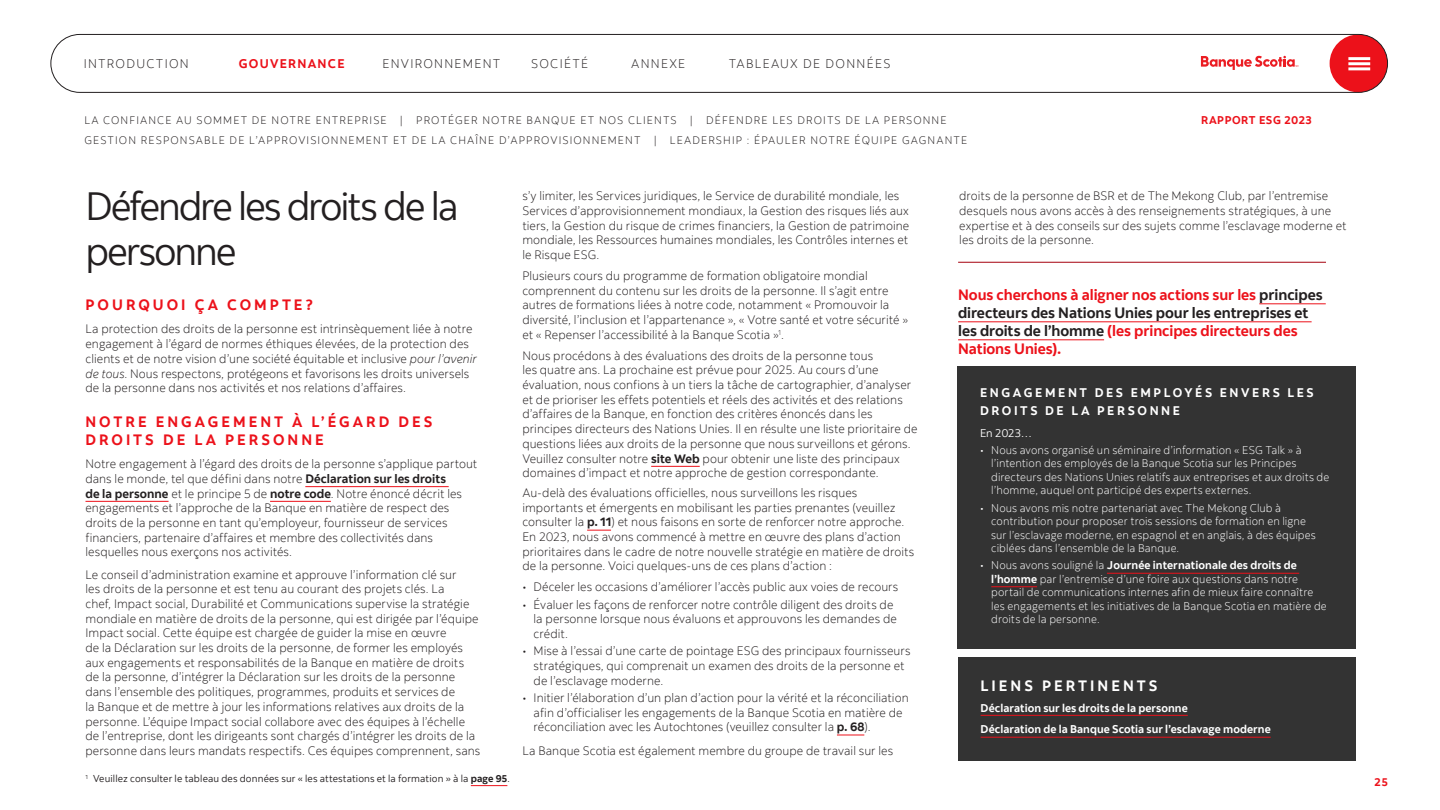
<style>
.page{position:relative;width:1440px;height:810px;background:#fff}
.page>*{position:absolute;margin:0;border:0;box-sizing:border-box;transform-origin:0 0}
.t1{font:39.38px/45px "Scotia";letter-spacing:-.055em;color:#231f20}
.t2{font:700 15px/18px "Scotia";letter-spacing:-.005em;color:#ec111a}
.t3{font:700 15px/17.5px "Scotia";letter-spacing:.2em;color:#ec111a}
.H2-Data-Metric{font:700 15px "Scotia";letter-spacing:.2em;color:#fff}
.t4{font:300 12.5px "Scotia";letter-spacing:.1em;color:#231f20}
.t5{font:700 12.5px/17.5px "Scotia";letter-spacing:.21em;color:#fff}
.t6{font:700 12.5px "Scotia";letter-spacing:.1em;color:#ec111a}
.Body{font:300 12.25px/14.8px "Scotia";letter-spacing:.005em;color:#231f20}
.t7{font:300 11.25px/13.5px "Scotia";letter-spacing:.01em;color:#fff}
.Body_rev-wht{font:700 11.25px "Scotia";letter-spacing:.005em;color:#fff}
.t8{font:700 11.25px "Scotia";letter-spacing:.05em;color:#ec111a}
.Body_rev-wht-2{font:11.25px "Scotia";letter-spacing:-.005em;color:#fff}
.t9{font:300 11px "Scotia";letter-spacing:.1em;color:#231f20}
.Footnotes_MiBe{font:10px "Scotia";letter-spacing:.015em;color:#231f20}
.s1{font-style:italic}
.s2{font-weight:700}
.s3{color:#231f20}
</style>
<div class="page">
<hr style="left:958px;top:262px;width:368px;height:1px;background:#a6000e">
<hr style="left:1259px;top:303px;width:67px;height:1px;background:#ec111a">
<hr style="left:958px;top:321px;width:354px;height:1px;background:#ec111a">
<hr style="left:958px;top:339px;width:146px;height:1px;background:#ec111a">
<div style="left:958px;top:658px;width:398px;height:103px;background:#333"></div>
<hr style="left:981px;top:715px;width:207px;height:1px;background:#ec111a">
<hr style="left:981px;top:737px;width:290px;height:1px;background:#ec111a">
<div style="left:958px;top:366px;width:398px;height:283px;background:#333"></div>
<hr style="left:1107px;top:573px;width:192px;height:1px;background:#ec111a">
<hr style="left:991px;top:586px;width:46px;height:1px;background:#ec111a">
<hr style="left:305px;top:486px;width:144px;height:1px;background:#ec111a">
<hr style="left:86px;top:501px;width:83px;height:1px;background:#ec111a">
<hr style="left:270px;top:501px;width:61px;height:1px;background:#ec111a">
<hr style="left:471px;top:785px;width:36px;height:1px;background:#ec111a">
<hr style="left:651px;top:466px;width:49px;height:1px;background:#ec111a">
<svg style="left:587px;top:530px;width:24px;height:1px"></svg>
<svg style="left:837px;top:735px;width:27px;height:1px"></svg>
<div style="left:1330px;top:34px;width:58px;height:58px;background:#ec111a;border-radius:50%"></div>
<hr style="left:1348px;top:57px;width:22px;height:3px;background:#fff">
<hr style="left:1348px;top:62px;width:22px;height:3px;background:#fff">
<hr style="left:1348px;top:67px;width:22px;height:3px;background:#fff">
<svg style="left:1201px;top:56px;width:98px;height:14px"></svg>
<div style="left:51px;top:34px;width:1337px;height:59px;border:1px solid #231f20;border-radius:29px"></div>
<p class="t4" style="left:84px;top:56px;width:106px">INTRODUCTION</p>
<p class="t6" style="left:239px;top:56px;width:107px">GOUVERNANCE</p>
<p class="t4" style="left:382px;top:56px;width:119px">ENVIRONNEMENT</p>
<p class="t4" style="left:531px;top:56px;width:58px">SOCIÉTÉ</p>
<p class="t4" style="left:631px;top:56px;width:56px">ANNEXE</p>
<p class="t4" style="left:729px;top:56px;width:163px">TABLEAUX DE DONNÉES</p>
<p class="t9" style="left:84px;top:113px;width:864px">LA CONFIANCE AU SOMMET DE NOTRE ENTREPRISE | PROTÉGER NOTRE BANQUE ET NOS CLIENTS | DÉFENDRE LES DROITS DE LA PERSONNE</p>
<p class="t8" style="left:1201px;top:113px;width:112px">RAPPORT ESG 2023</p>
<p class="t9" style="left:84px;top:133px;width:884px">GESTION RESPONSABLE DE L’APPROVISIONNEMENT ET DE LA CHAÎNE D’APPROVISIONNEMENT | LEADERSHIP : ÉPAULER NOTRE ÉQUIPE GAGNANTE</p>
<h1 class="t1" style="left:86px;top:183px;width:375px">Défendre les droits de la personne</h1>
<h2 class="t3" style="left:86px;top:296px;width:229px">POURQUOI ÇA COMPTE?</h2>
<p class="Body" style="left:86px;top:322px;width:393px">La protection des droits de la personne est intrinsèquement liée à notre engagement à l’égard de normes éthiques élevées, de la protection des clients et de notre vision d’une société équitable et inclusive <span class="s1">pour l’avenir de tous</span>. Nous respectons, protégeons et favorisons les droits universels de la personne dans nos activités et nos relations d’affaires.</p>
<h2 class="t3" style="left:86px;top:413px;width:348px">NOTRE ENGAGEMENT À L’ÉGARD DES<br>DROITS DE LA PERSONNE</h2>
<p class="Body" style="left:86px;top:456px;width:393px">Notre engagement à l’égard des droits de la personne s’applique partout dans le monde, tel que défini dans notre <span class="s2">Déclaration sur les droits<br>de la personne</span> et le principe 5 de <span class="s2">notre code</span>. Notre énoncé décrit les engagements et l’approche de la Banque en matière de respect des droits de la personne en tant qu’employeur, fournisseur de services financiers, partenaire d’affaires et membre des collectivités dans lesquelles nous exerçons nos activités.</p>
<p class="Body" style="left:86px;top:567px;width:396px">Le conseil d’administration examine et approuve l’information clé sur<br>les droits de la personne et est tenu au courant des projets clés. La<br>chef, Impact social, Durabilité et Communications supervise la stratégie mondiale en matière de droits de la personne, qui est dirigée par l’équipe Impact social. Cette équipe est chargée de guider la mise en œuvre<br>de la Déclaration sur les droits de la personne, de former les employés aux engagements et responsabilités de la Banque en matière de droits de la personne, d’intégrer la Déclaration sur les droits de la personne dans l’ensemble des politiques, programmes, produits et services de<br>la Banque et de mettre à jour les informations relatives aux droits de la personne. L’équipe Impact social collabore avec des équipes à l’échelle de l’entreprise, dont les dirigeants sont chargés d’intégrer les droits de la personne dans leurs mandats respectifs. Ces équipes comprennent, sans</p>
<p class="Footnotes_MiBe" style="left:86px;top:772px;width:426px"><sup>1</sup> Veuillez consulter le tableau des données sur « les attestations et la formation » à la <span class="s2">page 95</span>.</p>
<p class="Body" style="left:522px;top:188px;width:388px">s’y limiter, les Services juridiques, le Service de durabilité mondiale, les Services d’approvisionnement mondiaux, la Gestion des risques liés aux tiers, la Gestion du risque de crimes financiers, la Gestion de patrimoine mondiale, les Ressources humaines mondiales, les Contrôles internes et le Risque ESG.</p>
<p class="Body" style="left:522px;top:268px;width:387px">Plusieurs cours du programme de formation obligatoire mondial comprennent du contenu sur les droits de la personne. Il s’agit entre autres de formations liées à notre code, notamment « Promouvoir la diversité, l’inclusion et l’appartenance », « Votre santé et votre sécurité » et « Repenser l’accessibilité à la Banque Scotia »<sup>1</sup>.</p>
<p class="Body" style="left:522px;top:348px;width:397px">Nous procédons à des évaluations des droits de la personne tous<br>les quatre ans. La prochaine est prévue pour 2025. Au cours d’une évaluation, nous confions à un tiers la tâche de cartographier, d’analyser et de prioriser les effets potentiels et réels des activités et des relations d’affaires de la Banque, en fonction des critères énoncés dans les principes directeurs des Nations Unies. Il en résulte une liste prioritaire de questions liées aux droits de la personne que nous surveillons et gérons.<br>Veuillez consulter notre <span class="s2">site Web</span> pour obtenir une liste des principaux domaines d’impact et notre approche de gestion correspondante.</p>
<p class="Body" style="left:522px;top:485px;width:394px">Au-delà des évaluations officielles, nous surveillons les risques importants et émergents en mobilisant les parties prenantes (veuillez consulter la <span class="s2">p. 11</span>) et nous faisons en sorte de renforcer notre approche.<br>En 2023, nous avons commencé à mettre en œuvre des plans d’action prioritaires dans le cadre de notre nouvelle stratégie en matière de droits de la personne. Voici quelques-uns de ces plans d’action :</p>
<p class="Body" style="left:522px;top:580px;width:377px">• Déceler les occasions d’améliorer l’accès public aux voies de recours</p>
<p class="Body" style="left:534px;top:597px;width:365px;text-indent:-11px">• Évaluer les façons de renforcer notre contrôle diligent des droits de la personne lorsque nous évaluons et approuvons les demandes de crédit.</p>
<p class="Body" style="left:534px;top:643px;width:378px;text-indent:-11px">• Mise à l’essai d’une carte de pointage ESG des principaux fournisseurs stratégiques, qui comprenait un examen des droits de la personne et de l’esclavage moderne.</p>
<p class="Body" style="left:534px;top:690px;width:377px;text-indent:-11px">• Initier l’élaboration d’un plan d’action pour la vérité et la réconciliation afin d’officialiser les engagements de la Banque Scotia en matière de réconciliation avec les Autochtones (veuillez consulter la <span class="s2">p. 68</span>).</p>
<p class="Body" style="left:522px;top:743px;width:372px">La Banque Scotia est également membre du groupe de travail sur les</p>
<p class="Body" style="left:959px;top:188px;width:389px">droits de la personne de BSR et de The Mekong Club, par l’entremise desquels nous avons accès à des renseignements stratégiques, à une expertise et à des conseils sur des sujets comme l’esclavage moderne et les droits de la personne.</p>
<p class="t2" style="left:958px;top:286px;width:366px">Nous cherchons à aligner nos actions sur les <span class="s3">principes directeurs des Nations Unies pour les entreprises et les droits de l’homme</span> (les principes directeurs des Nations Unies).</p>
<h3 class="t5" style="left:980px;top:384px;width:335px">ENGAGEMENT DES EMPLOYÉS ENVERS LES<br>DROITS DE LA PERSONNE</h3>
<p class="Body_rev-wht-2" style="left:980px;top:426px;width:53px">En 2023…</p>
<p class="t7" style="left:991px;top:443px;width:340px;text-indent:-11px">• Nous avons organisé un séminaire d’information « ESG Talk » à l’intention des employés de la Banque Scotia sur les Principes directeurs des Nations Unies relatifs aux entreprises et aux droits de l’homme, auquel ont participé des experts externes.</p>
<p class="t7" style="left:991px;top:501px;width:326px;text-indent:-11px">• Nous avons mis notre partenariat avec The Mekong Club à contribution pour proposer trois sessions de formation en ligne sur l’esclavage moderne, en espagnol et en anglais, à des équipes ciblées dans l’ensemble de la Banque.</p>
<p class="t7" style="left:991px;top:559px;width:337px;text-indent:-11px">• Nous avons souligné la <span class="s2">Journée internationale des droits de l’homme</span> par l’entremise d’une foire aux questions dans notre portail de communications internes afin de mieux faire connaître les engagements et les initiatives de la Banque Scotia en matière de droits de la personne.</p>
<p class="H2-Data-Metric" style="left:981px;top:676px;width:178px">LIENS PERTINENTS</p>
<p class="Body_rev-wht" style="left:981px;top:701px;width:209px">Déclaration sur les droits de la personne</p>
<p class="Body_rev-wht" style="left:981px;top:722px;width:292px">Déclaration de la Banque Scotia sur l’esclavage moderne</p>
<p class="t8" style="left:1374px;top:775px;width:15px">25</p>
</div>
